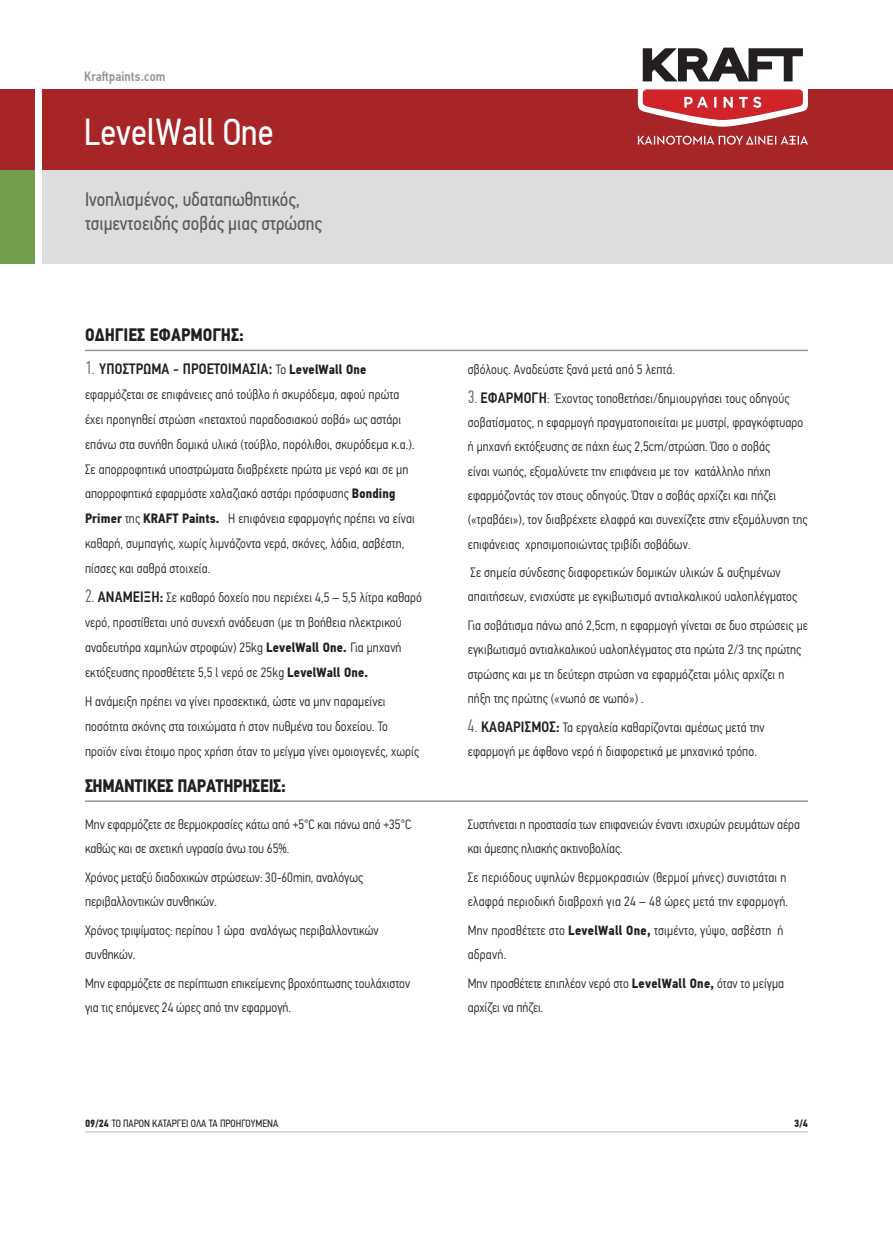
<style>
.page{position:relative;width:893px;height:1234px;background:#fff}
.page>*{position:absolute;margin:0;border:0;box-sizing:border-box;transform-origin:0 0}
.t1{font:37.5px "PF Din Text Cond Pro";color:#fff}
.t2{font:19.5px/23.4px "PF Din Text Cond Pro";color:#57585a}
.t3{font:700 18px "PF Din Text Cond Pro";letter-spacing:-.015em;color:#231f20}
.t4{font:500 15px "PF Din Text Cond Pro";letter-spacing:.01em;color:#231f20}
.t5{font:300 13.5px/24.3px "PF Din Text Cond Pro";letter-spacing:.01em;color:#231f20}
.t6{font:500 13.5px "PF Din Text Cond Pro";letter-spacing:.01em;color:#939598}
.t7{font:10.5px "PF Din Text Cond Pro";color:#231f20}
.t8{font:700 10.5px "PF Din Text Cond Pro";color:#231f20}
.s1{font-family:"PF Din Text Comp Pro";font-weight:300;font-size:18px;color:#636366}
.s2{font-family:"Minion Pro";font-size:18px}
.s3{font-weight:300;font-size:13.5px}
.s4{font-weight:700;font-size:13.5px}
.s5{font-weight:700}
.s6{font-family:"PF Din Text Comp Pro";font-size:18px;color:#636366}
.s7{font-weight:500;font-size:15px}
</style>
<div class="page">
<div style="left:43px;top:89px;width:850px;height:81px;background:#a72427"></div>
<div style="left:0;top:89px;width:34px;height:81px;background:#a72427"></div>
<svg style="left:638px;top:47px;width:170px;height:80px"></svg>
<svg style="left:638px;top:136px;width:170px;height:9px"></svg>
<div style="left:43px;top:170px;width:850px;height:94px;background:#dcdddf"></div>
<div style="left:0;top:170px;width:34px;height:94px;background:#719d4c"></div>
<hr style="left:85px;top:349px;width:723px;height:2px;background:#939598">
<hr style="left:85px;top:800px;width:723px;height:1px;background:#939598">
<hr style="left:85px;top:1131px;width:723px;height:1px;background:#bcbdc0">
<p class="t6" style="left:84px;top:69px;width:83px">Kraftpaints.com</p>
<p class="t1" style="left:84px;top:109px;width:191px">LevelWall One</p>
<p class="t2" style="left:85px;top:188px;width:238px">Ινοπλισμένος, υδαταπωθητικός, τσιμεντοειδής σοβάς μιας στρώσης</p>
<p class="t3" style="left:85px;top:324px;width:161px">ΟΔΗΓΙΕΣ ΕΦΑΡΜΟΓΗΣ:</p>
<p class="t4" style="left:85px;top:360px;width:283px"><span class="s1">1.</span> ΥΠΟΣΤΡΩΜΑ - ΠΡΟΕΤΟΙΜΑΣΙΑ<span class="s2">:</span> <span class="s3">Το</span> <span class="s4">LevelWall One</span></p>
<p class="t5" style="left:85px;top:382px;width:331px;line-height:24.9px">εφαρμόζεται σε επιφάνειες από τούβλο ή σκυρόδεμα, αφού πρώτα έχει προηγηθεί στρώση «πεταχτού παραδοσιακού σοβά» ως αστάρι επάνω στα συνήθη δομικά υλικά (τούβλο, πορόλιθοι, σκυρόδεμα κ.α.).<br>Σε απορροφητικά υποστρώματα διαβρέχετε πρώτα με νερό και σε μη απορροφητικά εφαρμόστε χαλαζιακό αστάρι πρόσφυσης <span class="s5">Bonding Primer</span> της <span class="s5">KRAFT Paints.</span> Η επιφάνεια εφαρμογής πρέπει να είναι καθαρή, συμπαγής, χωρίς λιμνάζοντα νερά, σκόνες, λάδια, ασβέστη, πίσσες και σαθρά στοιχεία.</p>
<p class="t5" style="left:85px;top:585px;width:338px;line-height:24.9px"><span class="s6">2.</span> <span class="s7">ΑΝΑΜΕΙΞΗ:</span> Σε καθαρό δοχείο που περιέχει 4,5 – 5,5 λίτρα καθαρό νερό, προστίθεται υπό συνεχή ανάδευση (με τη βοήθεια ηλεκτρικού αναδευτήρα χαμηλών στροφών) 25kg <span class="s5">LevelWall One.</span> Για μηχανή εκτόξευσης προσθέτετε 5,5 l νερό σε 25kg <span class="s5">LevelWall One.</span></p>
<p class="t5" style="left:85px;top:689px;width:336px;line-height:24.9px">Η ανάμειξη πρέπει να γίνει προσεκτικά, ώστε να μην παραμείνει ποσότητα σκόνης στα τοιχώματα ή στον πυθμένα του δοχείου. Το προϊόν είναι έτοιμο προς χρήση όταν το μείγμα γίνει ομοιογενές, χωρίς</p>
<p class="t3" style="left:85px;top:774px;width:202px">ΣΗΜΑΝΤΙΚΕΣ ΠΑΡΑΤΗΡΗΣΕΙΣ:</p>
<p class="t5" style="left:85px;top:812px;width:328px">Μην εφαρμόζετε σε θερμοκρασίες κάτω από +5°C και πάνω από +35°C καθώς και σε σχετική υγρασία άνω του 65%.</p>
<p class="t5" style="left:85px;top:865px;width:280px">Χρόνος μεταξύ διαδοχικών στρώσεων: 30-60min, αναλόγως περιβαλλοντικών συνθηκών.</p>
<p class="t5" style="left:85px;top:917px;width:295px">Χρόνος τριψίματος: περίπου 1 ώρα αναλόγως περιβαλλοντικών συνθηκών.</p>
<p class="t5" style="left:85px;top:970px;width:327px">Μην εφαρμόζετε σε περίπτωση επικείμενης βροχόπτωσης τουλάχιστον για τις επόμενες 24 ώρες από την εφαρμογή.</p>
<p class="t5" style="left:468px;top:357px;width:209px">σβόλους. Αναδεύστε ξανά μετά από 5 λεπτά.</p>
<p class="t5" style="left:468px;top:386px;width:341px"><span class="s6">3.</span> <span class="s7">ΕΦΑΡΜΟΓΗ</span>: Έχοντας τοποθετήσει/δημιουργήσει τους οδηγούς σοβατίσματος, η εφαρμογή πραγματοποιείται με μυστρί, φραγκόφτυαρο ή μηχανή εκτόξευσης σε πάχη έως 2,5cm/στρώση. Όσο ο σοβάς<br>είναι νωπός, εξομαλύνετε την επιφάνεια με τον κατάλληλο πήχη εφαρμόζοντάς τον στους οδηγούς. Όταν ο σοβάς αρχίζει και πήζει («τραβάει»), τον διαβρέχετε ελαφρά και συνεχίζετε στην εξομάλυνση της επιφάνειας χρησιμοποιώντας τριβίδι σοβάδων.</p>
<p class="t5" style="left:468px;top:560px;width:331px">Σε σημεία σύνδεσης διαφορετικών δομικών υλικών &amp; αυξημένων απαιτήσεων, ενισχύστε με εγκιβωτισμό αντιαλκαλικού υαλοπλέγματος</p>
<p class="t5" style="left:468px;top:613px;width:342px">Για σοβάτισμα πάνω από 2,5cm, η εφαρμογή γίνεται σε δυο στρώσεις με εγκιβωτισμό αντιαλκαλικού υαλοπλέγματος στα πρώτα 2/3 της πρώτης στρώσης και με τη δεύτερη στρώση να εφαρμόζεται μόλις αρχίζει η πήξη της πρώτης («νωπό σε νωπό») .</p>
<p class="t5" style="left:468px;top:714px;width:298px"><span class="s6">4.</span> <span class="s7">ΚΑΘΑΡΙΣΜΟΣ:</span> Τα εργαλεία καθαρίζονται αμέσως μετά την εφαρμογή με άφθονο νερό ή διαφορετικά με μηχανικό τρόπο.</p>
<p class="t5" style="left:468px;top:812px;width:334px">Συστήνεται η προστασία των επιφανειών έναντι ισχυρών ρευμάτων αέρα και άμεσης ηλιακής ακτινοβολίας.</p>
<p class="t5" style="left:468px;top:865px;width:322px">Σε περιόδους υψηλών θερμοκρασιών (θερμοί μήνες) συνιστάται η ελαφρά περιοδική διαβροχή για 24 – 48 ώρες μετά την εφαρμογή.</p>
<p class="t5" style="left:468px;top:917px;width:317px">Μην προσθέτετε στο <span class="s5">LevelWall One,</span> τσιμέντο, γύψο, ασβέστη ή αδρανή.</p>
<p class="t5" style="left:468px;top:970px;width:318px">Μην προσθέτετε επιπλέον νερό στο <span class="s5">LevelWall One,</span> όταν το μείγμα αρχίζει να πήζει.</p>
<p class="t7" style="left:85px;top:1117px;width:195px"><span class="s5">09/24</span> ΤΟ ΠΑΡΟΝ ΚΑΤΑΡΓΕΙ ΟΛΑ ΤΑ ΠΡΟΗΓΟΥΜΕΝΑ</p>
<p class="t8" style="left:794px;top:1117px;width:15px">3/4</p>
</div>
